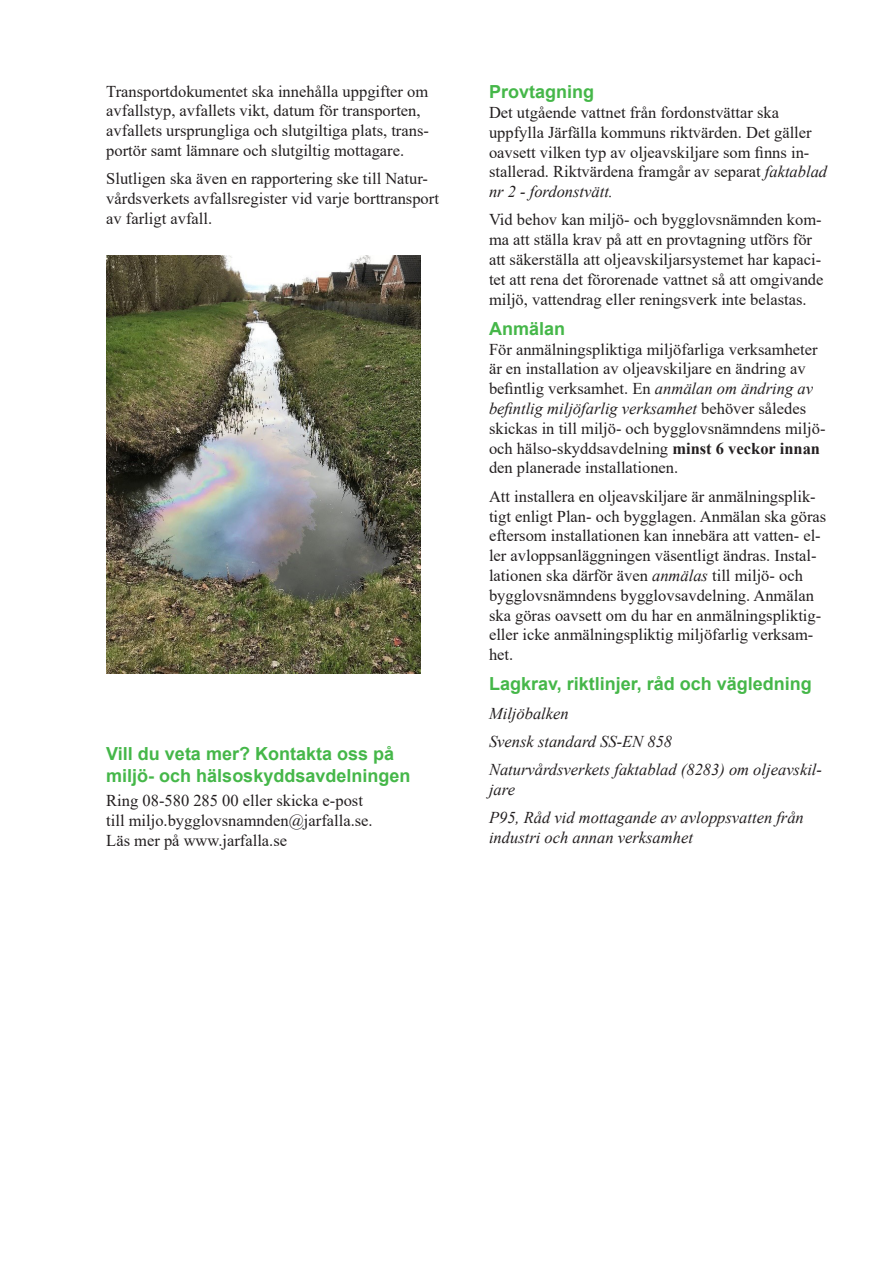
<style>
.page{position:relative;width:893px;height:1263px;background:#fff}
.page>*{position:absolute;margin:0;border:0;box-sizing:border-box;transform-origin:0 0}
.t1{font:700 18px/21.6px "Arial";color:#45b749}
.t2{font:16.5px/19.8px "Times New Roman";color:#231f20}
.t3{font:italic 16.5px/19.8px "Times New Roman";color:#231f20}
.s1{font-style:italic}
.s2{font-weight:700}
</style>
<div class="page">
<img style="left:106px;top:255px;width:314px;height:418px">
<p class="t2" style="left:106px;top:81px;width:324px">Transportdokumentet ska innehålla uppgifter om avfallstyp, avfallets vikt, datum för transporten, avfallets ursprungliga och slutgiltiga plats, trans&shy;portör samt lämnare och slutgiltig mottagare.</p>
<p class="t2" style="left:106px;top:168px;width:334px">Slutligen ska även en rapportering ske till Natur&shy;vårdsverkets avfallsregister vid varje borttransport av farligt avfall.</p>
<p class="t1" style="left:106px;top:743px;width:306px">Vill du veta mer? Kontakta oss på miljö- och hälsoskyddsavdelningen</p>
<p class="t2" style="left:106px;top:790px;width:268px">Ring 08-580 285 00 eller skicka e-post till miljo.bygglovsnamnden@jarfalla.se.<br>Läs mer på www.jarfalla.se</p>
<p class="t1" style="left:489px;top:81px;width:107px">Provtagning</p>
<p class="t2" style="left:489px;top:102px;width:340px">Det utgående vattnet från fordonstvättar ska uppfylla Järfälla kommuns riktvärden. Det gäller oavsett vilken typ av oljeavskiljare som finns in&shy;stallerad. Riktvärdena framgår av separat <span class="s1">faktablad nr 2 - fordonstvätt.</span></p>
<p class="t2" style="left:489px;top:210px;width:336px">Vid behov kan miljö- och bygglovsnämnden kom&shy;ma att ställa krav på att en provtagning utförs för att säkerställa att oljeavskiljarsystemet har kapaci&shy;tet att rena det förorenade vattnet så att omgivande miljö, vattendrag eller reningsverk inte belastas.</p>
<p class="t1" style="left:489px;top:318px;width:78px">Anmälan</p>
<p class="t2" style="left:489px;top:339px;width:338px">För anmälningspliktiga miljöfarliga verksamheter är en installation av oljeavskiljare en ändring av befintlig verksamhet. En <span class="s1">anmälan om ändring av befintlig miljöfarlig verksamhet</span> behöver således skickas in till miljö- och bygglovsnämndens miljö&shy;och hälso-skyddsavdelning <span class="s2">minst 6 veckor innan </span>den planerade installationen.</p>
<p class="t2" style="left:489px;top:486px;width:339px">Att installera en oljeavskiljare är anmälningsplik&shy;tigt enligt Plan- och bygglagen. Anmälan ska göras eftersom installationen kan innebära att vatten- el&shy;ler avloppsanläggningen väsentligt ändras. Instal&shy;lationen ska därför även <span class="s1">anmälas</span> till miljö- och bygglovsnämndens bygglovsavdelning. Anmälan ska göras oavsett om du har en anmälningspliktig&shy;eller icke anmälningspliktig miljöfarlig verksam&shy;het.</p>
<p class="t1" style="left:489px;top:673px;width:324px">Lagkrav, riktlinjer, råd och vägledning</p>
<p class="t3" style="left:489px;top:703px;width:81px">Miljöbalken</p>
<p class="t3" style="left:489px;top:731px;width:185px">Svensk standard SS-EN 858</p>
<p class="t3" style="left:489px;top:759px;width:334px">Naturvårdsverkets faktablad (8283) om oljeavskil&shy;jare</p>
<p class="t3" style="left:489px;top:807px;width:316px">P95, Råd vid mottagande av avloppsvatten från industri och annan verksamhet</p>
</div>
